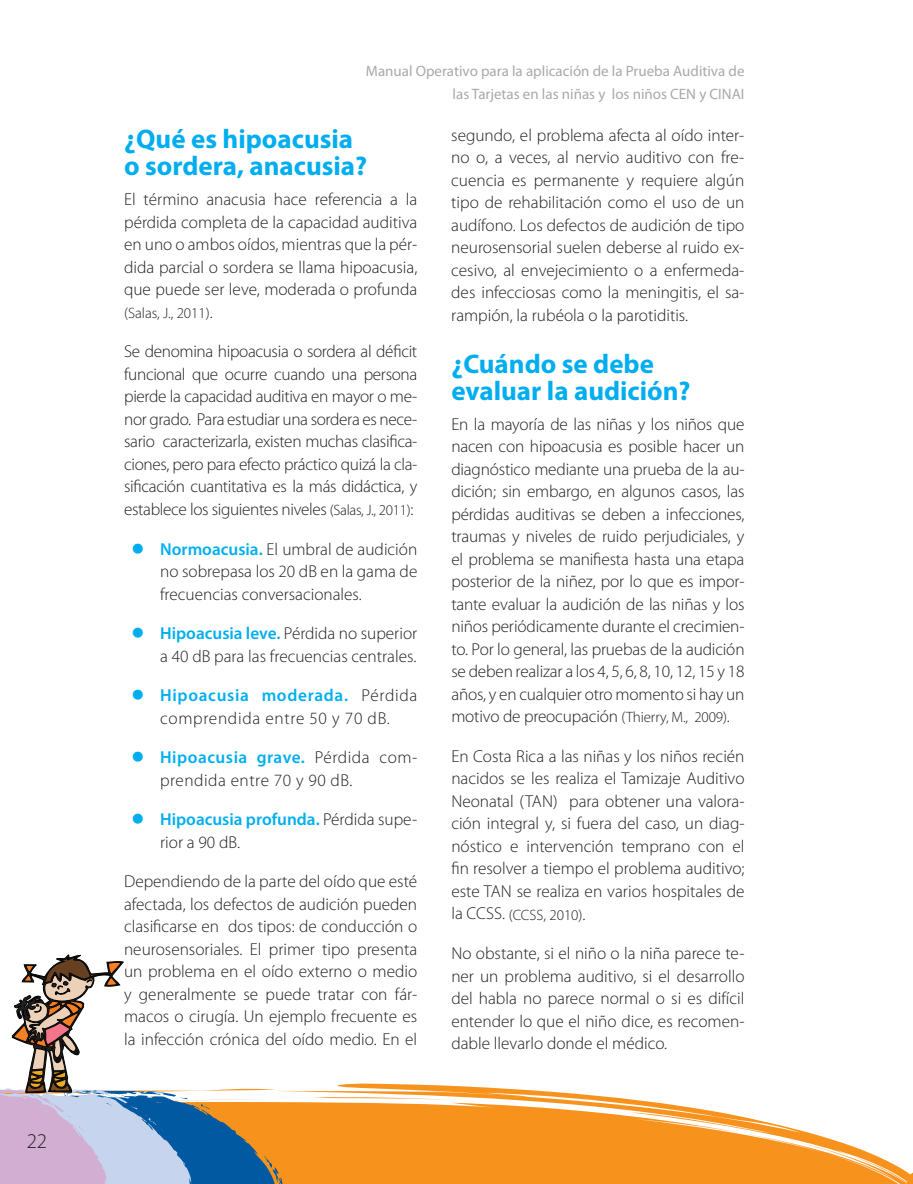
<style>
.page{position:relative;width:913px;height:1184px;background:#fff}
.page>*{position:absolute;margin:0;border:0;box-sizing:border-box;transform-origin:0 0}
.t1{font:700 27px/27px "Myriad Pro";color:#00aeef}
.t2{font:300 21px "Myriad Pro";color:#231f20}
.t3{font:300 17.25px/22.5px "Myriad Pro";color:#231f20;text-align:justify}
.t4{font:300 17.25px/22.5px "Myriad Pro";letter-spacing:.04em;color:#231f20}
.t5{font:300 17.25px/22.5px "Myriad Pro";letter-spacing:.03em;color:#231f20}
.t6{font:15px/22.5px "Myriad Pro";color:#a8a9ad;text-align:right}
.t7{font:300 15px "Myriad Pro";color:#231f20}
.s1{font-size:17.25px}
.s2{font-size:15px}
.s3{font-weight:600;color:#00aeef}
</style>
<div class="page">
<svg style="left:307px;top:1083px;width:600px;height:100px;fill:#f7931d"></svg>
<div style="left:538px;top:1128px;width:170px;height:19px;background:#f7931d"></div>
<svg style="left:314px;top:1096px;width:182px;height:11px"></svg>
<svg style="left:422px;top:1122px;width:35px;height:1px"></svg>
<svg style="left:568px;top:1113px;width:22px;height:3px"></svg>
<svg style="left:330px;top:1120px;width:27px;height:1px"></svg>
<svg style="left:0;top:954px;width:307px;height:230px"></svg>
<svg style="left:907px;top:1172px;width:6px;height:12px"></svg>
<p class="t2" style="left:27px;top:1128px;width:22px">22</p>
<p class="t6" style="left:366px;top:60px;width:380px">Manual Operativo para la aplicación de la Prueba Auditiva de las Tarjetas en las niñas y los niños CEN y CINAI</p>
<h1 class="t1" style="left:124px;top:125px;width:245px">¿Qué es hipoacusia o sordera, anacusia?</h1>
<p class="t3" style="left:124px;top:188px;width:295px">El término anacusia hace referencia a la pérdida completa de la capacidad auditiva en uno o ambos oídos, mientras que la pér&shy;dida parcial o sordera se llama hipoacusia, que puede ser leve, moderada o profunda</p>
<p class="t7" style="left:124px;top:304px;width:90px">(Salas, J., 2011)<span class="s1">.</span></p>
<p class="t3" style="left:124px;top:340px;width:295px">Se denomina hipoacusia o sordera al déficit funcional que ocurre cuando una persona pierde la capacidad auditiva en mayor o me&shy;nor grado. Para estudiar una sordera es nece&shy;sario caracterizarla, existen muchas clasifica&shy;ciones, pero para efecto práctico quizá la cla&shy;sificación cuantitativa es la más didáctica, y establece los siguientes niveles <span class="s2">(Salas, J., 2011)</span>:</p>
<p class="t3" style="left:160px;top:537px;width:259px"><span class="s3">Normoacusia.</span> El umbral de audición no sobrepasa los 20 dB en la gama de frecuencias conversacionales.</p>
<p class="t3" style="left:160px;top:621px;width:259px"><span class="s3">Hipoacusia leve.</span> Pérdida no superior a 40 dB para las frecuencias centrales.</p>
<p class="t4" style="left:160px;top:683px;width:259px"><span class="s3">Hipoacusia moderada.</span> Pérdida comprendida entre 50 y 70 dB.</p>
<p class="t5" style="left:160px;top:745px;width:259px"><span class="s3">Hipoacusia grave.</span> Pérdida com&shy;prendida entre 70 y 90 dB.</p>
<p class="t3" style="left:160px;top:807px;width:259px"><span class="s3">Hipoacusia profunda.</span> Pérdida supe&shy;rior a 90 dB.</p>
<p class="t3" style="left:124px;top:869px;width:295px">Dependiendo de la parte del oído que esté afectada, los defectos de audición pueden clasificarse en dos tipos: de conducción o neurosensoriales. El primer tipo presenta un problema en el oído externo o medio y generalmente se puede tratar con fár&shy;macos o cirugía. Un ejemplo frecuente es la infección crónica del oído medio. En el</p>
<p class="t3" style="left:451px;top:124px;width:295px">segundo, el problema afecta al oído inter&shy;no o, a veces, al nervio auditivo con fre&shy;cuencia es permanente y requiere algún tipo de rehabilitación como el uso de un audífono. Los defectos de audición de tipo neurosensorial suelen deberse al ruido ex&shy;cesivo, al envejecimiento o a enfermeda&shy;des infecciosas como la meningitis, el sa&shy;rampión, la rubéola o la parotiditis.</p>
<h1 class="t1" style="left:451px;top:349px;width:241px">¿Cuándo se debe evaluar la audición?</h1>
<p class="t3" style="left:451px;top:412px;width:295px">En la mayoría de las niñas y los niños que nacen con hipoacusia es posible hacer un diagnóstico mediante una prueba de la au&shy;dición; sin embargo, en algunos casos, las pérdidas auditivas se deben a infecciones, traumas y niveles de ruido perjudiciales, y el problema se manifiesta hasta una etapa posterior de la niñez, por lo que es impor&shy;tante evaluar la audición de las niñas y los niños periódicamente durante el crecimien&shy;to. Por lo general, las pruebas de la audición se deben realizar a los 4, 5, 6, 8, 10, 12, 15 y 18 años, y en cualquier otro momento si hay un motivo de preocupación <span class="s2">(Thierry, M., 2009)</span>.</p>
<p class="t3" style="left:451px;top:744px;width:295px">En Costa Rica a las niñas y los niños recién nacidos se les realiza el Tamizaje Auditivo Neonatal (TAN) para obtener una valora&shy;ción integral y, si fuera del caso, un diag&shy;nóstico e intervención temprano con el fin resolver a tiempo el problema auditivo; este TAN se realiza en varios hospitales de</p>
<p class="t7" style="left:451px;top:905px;width:136px"><span class="s1">la CCSS.</span> (CCSS, 2010)<span class="s1">.</span></p>
<p class="t3" style="left:451px;top:941px;width:295px">No obstante, si el niño o la niña parece te&shy;ner un problema auditivo, si el desarrollo del habla no parece normal o si es difícil entender lo que el niño dice, es recomen&shy;dable llevarlo donde el médico.</p>
</div>
